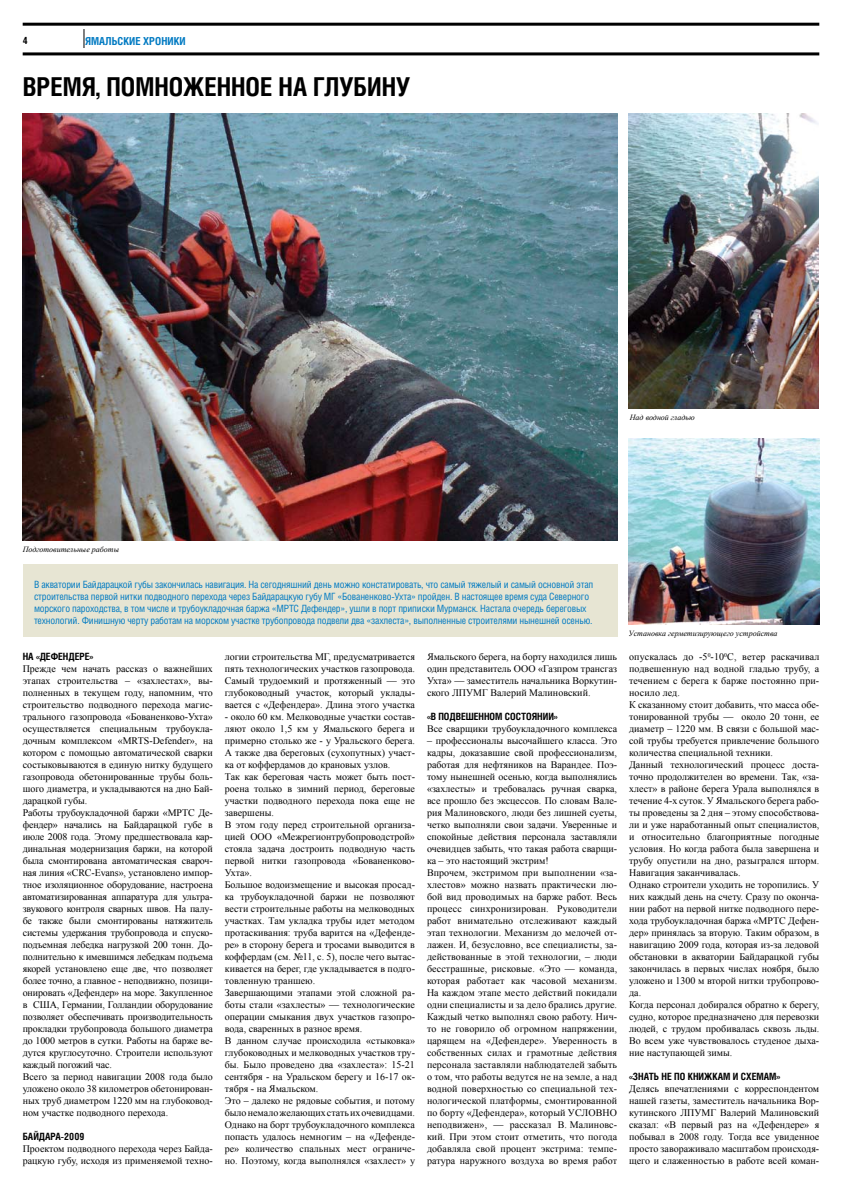
<style>
.page{position:relative;width:842px;height:1191px;background:#fff}
.page>*{position:absolute;margin:0;border:0;box-sizing:border-box;transform-origin:0 0}
.t1{font:700 26px "Helios Cond";color:#000}
.t2{font:700 11px "Helios Cond";color:#007ac2}
.t3{font:10px/12px "Times New Roman";color:#000}
.t4{font:10px/12px "Helios Cond";letter-spacing:-.02em;color:#007ac2}
.t5{font:700 10px "Helios Cond";color:#000}
.t6{font:italic 8px "Times New Roman";color:#000}
</style>
<div class="page">
<hr style="left:23px;top:23px;width:796px;height:3px;background:#000">
<svg style="left:84px;top:29px;width:1px;height:19px"></svg>
<hr style="left:23px;top:52px;width:796px;height:3px;background:#000">
<div style="left:23px;top:564px;width:594px;height:72px;background:#e7e5d3"></div>
<img style="left:23px;top:114px;width:594px;height:426px">
<img style="left:629px;top:438px;width:190px;height:186px">
<img style="left:629px;top:114px;width:189px;height:294px">
<p class="t2" style="left:85px;top:34px;width:8px">ямальские</p>
<p class="t2" style="left:143px;top:34px;width:13px">хроники</p>
<h1 class="t1" style="left:23px;top:71px;width:29px">Время</h1>
<h1 class="t1" style="left:96px;top:71px;width:27px">, помно</h1>
<h1 class="t1" style="left:183px;top:71px;width:36px">женное</h1>
<h1 class="t1" style="left:279px;top:71px;width:50px">на глубину</h1>
<p class="t6" style="left:630px;top:412px;width:67px">Над водной гладью</p>
<p class="t6" style="left:23px;top:544px;width:98px">Подготовительные работы</p>
<p class="t4" style="left:34px;top:578px;width:561px">В акватории Байдарацкой губы закончилась навигация. На сегодняшний день можно констатировать, что самый тяжелый и самый основной этап строительства первой нитки подводного перехода через Байдарацкую губу МГ «Бованенково-Ухта» пройден. В настоящее время суда Северного морского пароходства, в том числе и трубоукладочная баржа «МРТС Дефендер», ушли в порт приписки Мурманск. Настала очередь береговых технологий. Финишную черту работам на морском участке трубопровода подвели два «захлеста», выполненные строителями нынешней осенью.</p>
<p class="t5" style="left:23px;top:650px;width:30px">На «Дефендере</p>
<p class="t5" style="left:90px;top:650px;width:5px">»</p>
<p class="t3" style="left:23px;top:662px;width:192px">Прежде чем начать рассказ о важнейших этапах строительства – «захлестах», вы&shy;полненных в текущем году, напомним, что строительство подводного перехода магис&shy;трального газопровода «Бованенково-Ухта» осуществляется специальным трубоукла&shy;дочным комплексом «MRTS-Defender», на котором с помощью автоматической сварки состыковываются в единую нитку будущего газопровода обетонированные трубы боль&shy;шого диаметра, и укладываются на дно Бай&shy;дарацкой губы.<br>Работы трубоукладочной баржи «МРТС Де&shy;фендер» начались на Байдарацкой губе в июле 2008 года. Этому предшествовала кар&shy;динальная модернизация баржи, на которой была смонтирована автоматическая свароч&shy;ная линия «CRC-Evans», установлено импор&shy;тное изоляционное оборудование, настроена автоматизированная аппаратура для ультра&shy;звукового контроля сварных швов. На палу&shy;бе также были смонтированы натяжитель системы удержания трубопровода и спуско&shy;подъемная лебедка нагрузкой 200 тонн. До&shy;полнительно к имевшимся лебедкам подъема якорей установлено еще две, что позволяет более точно, а главное - неподвижно, позици&shy;онировать «Дефендер» на море. Закупленное в США, Германии, Голландии оборудование позволяет обеспечивать производительность прокладки трубопровода большого диаметра до 1000 метров в сутки. Работы на барже ве&shy;дутся круглосуточно. Строители используют каждый погожий час.<br>Всего за период навигации 2008 года было уложено около 38 километров обетонирован&shy;ных труб диаметром 1220 мм на глубоковод&shy;ном участке подводного перехода.</p>
<p class="t5" style="left:23px;top:1130px;width:12px">Байдара</p>
<p class="t5" style="left:61px;top:1130px;width:25px">-2009</p>
<p class="t3" style="left:23px;top:1142px;width:192px">Проектом подводного перехода через Байда&shy;рацкую губу, исходя из применяемой техно-</p>
<p class="t3" style="left:225px;top:650px;width:192px;text-align:justify">логии строительства МГ, предусматривается пять технологических участков газопровода.<br>Самый трудоемкий и протяженный — это глубоководный участок, который уклады&shy;вается с «Дефендера». Длина этого участка</p>
<p class="t3" style="left:225px;top:710px;width:192px">- около 60 км. Мелководные участки состав&shy;ляют около 1,5 км у Ямальского берега и примерно столько же - у Уральского берега.<br>А также два береговых (сухопутных) участ&shy;ка от коффердамов до крановых узлов.<br>Так как береговая часть может быть пост&shy;роена только в зимний период, береговые участки подводного перехода пока еще не завершены.<br>В этом году перед строительной организа&shy;цией ООО «Межрегионтрубопроводстрой» стояла задача достроить подводную часть первой нитки газопровода «Бованенково-Ухта».<br>Большое водоизмещение и высокая просад&shy;ка трубоукладочной баржи не позволяют вести строительные работы на мелководных участках. Там укладка трубы идет методом протаскивания: труба варится на «Дефенде&shy;ре» в сторону берега и тросами выводится в коффердам (см. №11, с. 5), после чего вытас&shy;кивается на берег, где укладывается в подго&shy;товленную траншею.<br>Завершающими этапами этой сложной ра&shy;боты стали «захлесты» — технологические операции смыкания двух участков газопро&shy;вода, сваренных в разное время.<br>В данном случае происходила «стыковка» глубоководных и мелководных участков тру&shy;бы. Было проведено два «захлеста»: 15-21 сентября - на Уральском берегу и 16-17 ок&shy;тября - на Ямальском.<br>Это – далеко не рядовые события, и потому было немало желающих стать их очевидцами.<br>Однако на борт трубоукладочного комплекса попасть удалось немногим – на «Дефенде&shy;ре» количество спальных мест ограниче&shy;но. Поэтому, когда выполнялся «захлест» у</p>
<p class="t3" style="left:427px;top:650px;width:192px;text-align:justify">Ямальского берега, на борту находился лишь один представитель ООО «Газпром трансгаз Ухта» — заместитель начальника Воркутин&shy;ского ЛПУМГ Валерий Малиновский.</p>
<p class="t5" style="left:427px;top:710px;width:18px">«В подве</p>
<p class="t5" style="left:466px;top:710px;width:15px">шенном</p>
<p class="t5" style="left:505px;top:710px;width:7px">состоянии</p>
<p class="t5" style="left:554px;top:710px;width:5px">»</p>
<p class="t3" style="left:427px;top:722px;width:192px">Все сварщики трубоукладочного комплекса</p>
<p class="t3" style="left:427px;top:734px;width:192px">– профессионалы высочайшего класса. Это кадры, доказавшие свой профессионализм, работая для нефтяников на Варандее. Поэ&shy;тому нынешней осенью, когда выполнялись «захлесты» и требовалась ручная сварка, все прошло без эксцессов. По словам Вале&shy;рия Малиновского, люди без лишней суеты, четко выполняли свои задачи. Уверенные и спокойные действия персонала заставляли очевидцев забыть, что такая работа сварщи&shy;ка – это настоящий экстрим!<br>Впрочем, экстримом при выполнении «за&shy;хлестов» можно назвать практически лю&shy;бой вид проводимых на барже работ. Весь процесс синхронизирован. Руководители работ внимательно отслеживают каждый этап технологии. Механизм до мелочей от&shy;лажен. И, безусловно, все специалисты, за&shy;действованные в этой технологии, – люди бесстрашные, рисковые. «Это — команда, которая работает как часовой механизм.<br>На каждом этапе место действий покидали одни специалисты и за дело брались другие.<br>Каждый четко выполнял свою работу. Нич&shy;то не говорило об огромном напряжении, царящем на «Дефендере». Уверенность в собственных силах и грамотные действия персонала заставляли наблюдателей забыть о том, что работы ведутся не на земле, а над водной поверхностью со специальной тех&shy;нологической платформы, смонтированной по борту «Дефендера», который УСЛОВНО неподвижен», — рассказал В. Малиновс&shy;кий. При этом стоит отметить, что погода добавляла свой процент экстрима: темпе&shy;ратура наружного воздуха во время работ</p>
<p class="t6" style="left:629px;top:628px;width:150px">Установка герметизирующего устройства</p>
<p class="t3" style="left:629px;top:650px;width:192px">опускалась до -5<sup>0</sup>-10<sup>0</sup>C, ветер раскачивал подвешенную над водной гладью трубу, а течением с берега к барже постоянно при&shy;носило лед.<br>К сказанному стоит добавить, что масса обе&shy;тонированной трубы — около 20 тонн, ее диаметр – 1220 мм. В связи с большой мас&shy;сой трубы требуется привлечение большого количества специальной техники.<br>Данный технологический процесс доста&shy;точно продолжителен во времени. Так, «за&shy;хлест» в районе берега Урала выполнялся в течение 4-х суток. У Ямальского берега рабо&shy;ты проведены за 2 дня – этому способствова&shy;ли и уже наработанный опыт специалистов, и относительно благоприятные погодные условия. Но когда работа была завершена и трубу опустили на дно, разыгрался шторм.<br>Навигация заканчивалась.<br>Однако строители уходить не торопились. У них каждый день на счету. Сразу по оконча&shy;нии работ на первой нитке подводного пере&shy;хода трубоукладочная баржа «МРТС Дефен&shy;дер» принялась за вторую. Таким образом, в навигацию 2009 года, которая из-за ледовой обстановки в акватории Байдарацкой губы закончилась в первых числах ноября, было уложено и 1300 м второй нитки трубопрово&shy;да.<br>Когда персонал добирался обратно к берегу, судно, которое предназначено для перевозки людей, с трудом пробивалась сквозь льды.<br>Во всем уже чувствовалось студеное дыха&shy;ние наступающей зимы.</p>
<p class="t5" style="left:629px;top:1070px;width:15px">«Знать</p>
<p class="t5" style="left:661px;top:1070px;width:58px">непокнижкам</p>
<p class="t5" style="left:733px;top:1070px;width:26px">и схемам</p>
<p class="t5" style="left:776px;top:1070px;width:5px">»</p>
<p class="t3" style="left:629px;top:1082px;width:192px;text-align:justify">Делясь впечатлениями с корреспондентом нашей газеты, заместитель начальника Вор&shy;кутинского ЛПУМГ Валерий Малиновский сказал: «В первый раз на «Дефендере» я побывал в 2008 году. Тогда все увиденное просто завораживало масштабом происходя&shy;щего и слаженностью в работе всей коман-</p>
</div>
